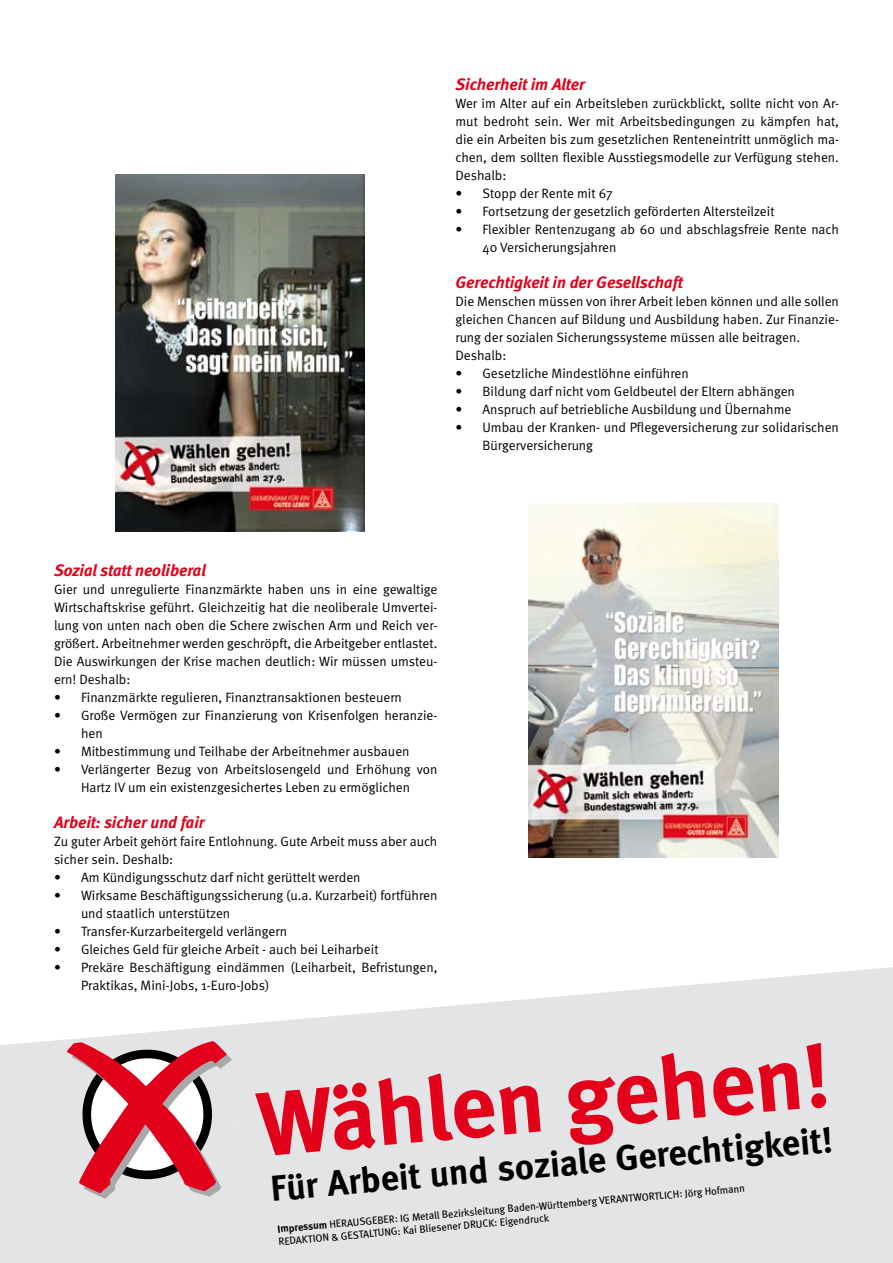
<style>
.page{position:relative;width:893px;height:1263px;background:#fff}
.page>*{position:absolute;margin:0;border:0;box-sizing:border-box;transform-origin:0 0}
.t1{font:700 90px "Meta";color:#e2001a}
.t2{font:700 36px "Meta";color:#000}
.t3{font:italic 700 16.5px "Meta";color:#e2001a}
.t4{font:13.5px/18px "Meta Normal";color:#000}
.t5{font:10.5px/12.6px "Meta";color:#000}
.s1{font-weight:700}
</style>
<div class="page">
<svg style="left:0;top:967px;width:893px;height:296px;background:#e7e7e8"></svg>
<svg style="left:66px;top:1040px;width:169px;height:159px;background:#d0858e"></svg>
<img style="left:529px;top:503px;width:249px;height:354px">
<img style="left:115px;top:175px;width:250px;height:356px">
<p class="t3" style="left:455px;top:74px;width:131px">Sicherheit im Alter</p>
<p class="t4" style="left:455px;top:94px;width:385px;text-align:justify">Wer im Alter auf ein Arbeitsleben zurückblickt, sollte nicht von Ar&shy;mut bedroht sein. Wer mit Arbeitsbedingungen zu kämpfen hat, die ein Arbeiten bis zum gesetzlichen Renteneintritt unmöglich ma&shy;chen, dem sollten flexible Ausstiegsmodelle zur Verfügung stehen.<br>Deshalb:</p>
<p class="t4" style="left:455px;top:184px;width:159px">• Stopp der Rente mit 67</p>
<p class="t4" style="left:455px;top:202px;width:321px">• Fortsetzung der gesetzlich geförderten Altersteilzeit</p>
<p class="t4" style="left:482px;top:220px;width:358px;text-indent:-27px">• Flexibler Rentenzugang ab 60 und abschlagsfreie Rente nach<br>40 Versicherungsjahren</p>
<p class="t3" style="left:455px;top:272px;width:229px">Gerechtigkeit in der Gesellschaft</p>
<p class="t4" style="left:455px;top:292px;width:385px">Die Menschen müssen von ihrer Arbeit leben können und alle sollen gleichen Chancen auf Bildung und Ausbildung haben. Zur Finanzie&shy;rung der sozialen Sicherungssysteme müssen alle beitragen.<br>Deshalb:</p>
<p class="t4" style="left:455px;top:364px;width:235px">• Gesetzliche Mindestlöhne einführen</p>
<p class="t4" style="left:455px;top:382px;width:341px">• Bildung darf nicht vom Geldbeutel der Eltern abhängen</p>
<p class="t4" style="left:455px;top:400px;width:338px">• Anspruch auf betriebliche Ausbildung und Übernahme</p>
<p class="t4" style="left:482px;top:418px;width:358px;text-indent:-27px">• Umbau der Kranken- und Pflegeversicherung zur solidarischen<br>Bürgerversicherung</p>
<p class="t3" style="left:54px;top:560px;width:153px">Sozial statt neoliberal</p>
<p class="t4" style="left:54px;top:580px;width:385px;text-align:justify">Gier und unregulierte Finanzmärkte haben uns in eine gewaltige Wirtschaftskrise geführt. Gleichzeitig hat die neoliberale Umvertei&shy;lung von unten nach oben die Schere zwischen Arm und Reich ver&shy;größert. Arbeitnehmer werden geschröpft, die Arbeitgeber entlastet.<br>Die Auswirkungen der Krise machen deutlich: Wir müssen umsteu&shy;ern! Deshalb:</p>
<p class="t4" style="left:54px;top:688px;width:349px">• Finanzmärkte regulieren, Finanztransaktionen besteuern</p>
<p class="t4" style="left:81px;top:706px;width:358px;text-indent:-27px">• Große Vermögen zur Finanzierung von Krisenfolgen heranzie&shy;hen</p>
<p class="t4" style="left:54px;top:742px;width:357px">• Mitbestimmung und Teilhabe der Arbeitnehmer ausbauen</p>
<p class="t4" style="left:54px;top:760px;width:385px;text-align:center">• Verlängerter Bezug von Arbeitslosengeld und Erhöhung von<br>Hartz IV um ein existenzgesichertes Leben zu ermöglichen</p>
<p class="t3" style="left:54px;top:812px;width:152px">Arbeit: sicher und fair</p>
<p class="t4" style="left:54px;top:832px;width:385px">Zu guter Arbeit gehört faire Entlohnung. Gute Arbeit muss aber auch sicher sein. Deshalb:</p>
<p class="t4" style="left:54px;top:868px;width:308px">• Am Kündigungsschutz darf nicht gerüttelt werden</p>
<p class="t4" style="left:81px;top:886px;width:358px;text-indent:-27px">• Wirksame Beschäftigungssicherung (u.a. Kurzarbeit) fortführen und staatlich unterstützen</p>
<p class="t4" style="left:54px;top:922px;width:235px">• Transfer-Kurzarbeitergeld verlängern</p>
<p class="t4" style="left:54px;top:940px;width:326px">• Gleiches Geld für gleiche Arbeit - auch bei Leiharbeit</p>
<p class="t4" style="left:81px;top:958px;width:358px;text-indent:-27px">• Prekäre Beschäftigung eindämmen (Leiharbeit, Befristungen,<br>Praktikas, Mini-Jobs, 1-Euro-Jobs)</p>
<h1 class="t1" style="left:253px;top:1071px;width:576px;rotate:-5deg">Wählen gehen!</h1>
<h2 class="t2" style="left:269px;top:1167px;width:566px;rotate:-5deg">Für Arbeit und soziale Gerechtigkeit!</h2>
<p class="t5" style="left:277px;top:1222px;width:471px;rotate:-5deg"><span class="s1">Impressum</span> HERAUSGEBER: IG Metall Bezirksleitung Baden-Württemberg VERANTWORTLICH: Jörg Hofmann<br>REDAKTION &amp; GESTALTUNG: Kai Bliesener DRUCK: Eigendruck</p>
</div>
